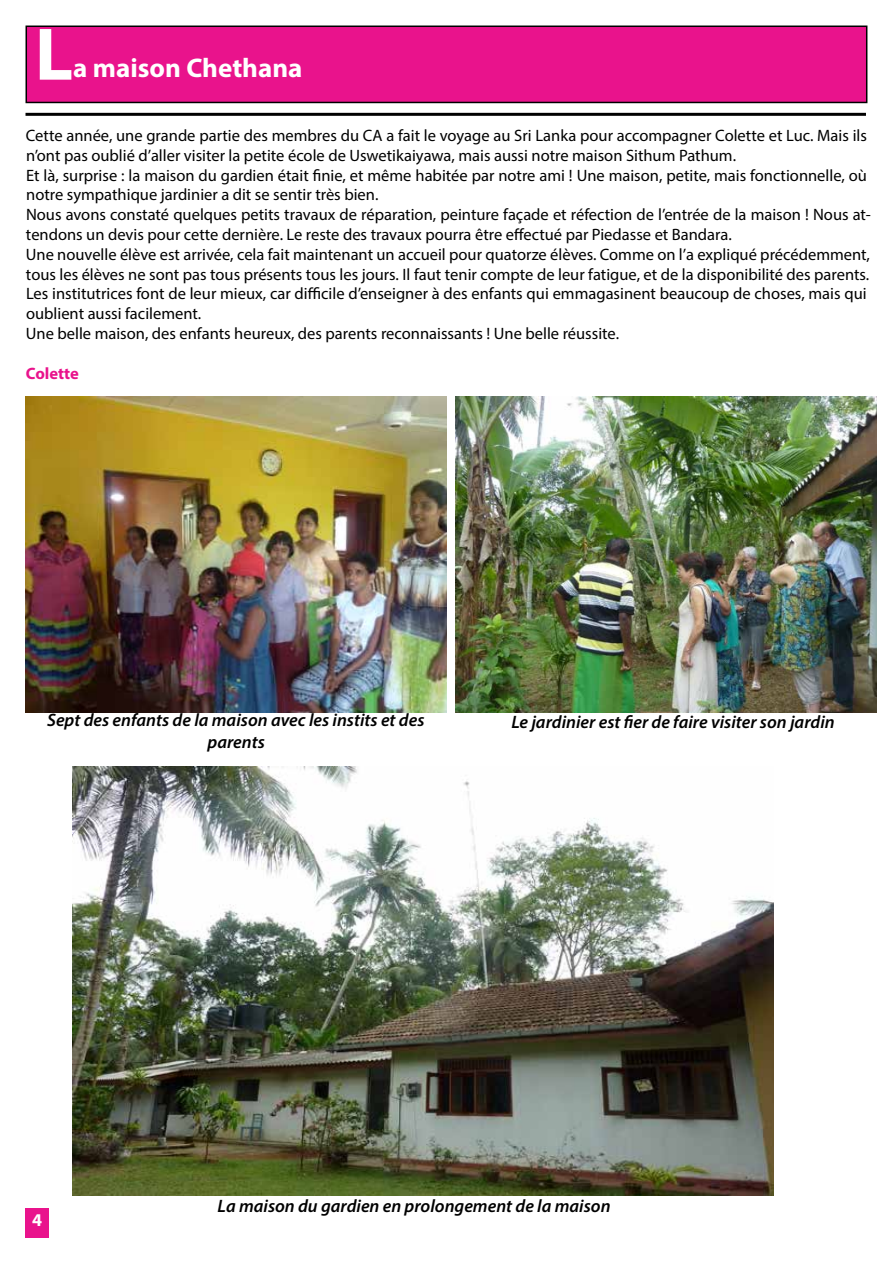
<style>
.page{position:relative;width:893px;height:1263px;background:#fff}
.page>*{position:absolute;margin:0;border:0;box-sizing:border-box;transform-origin:0 0}
.t1{font:700 75px "Myriad Pro";color:#fff}
.t2{font:700 27px "Myriad Pro";color:#fff}
.t3{font:italic 600 18px/21.6px "Myriad Pro";color:#000;text-align:center}
.t4{font:700 18px "Myriad Pro";color:#fff}
.t5{font:16.5px/19.8px "Myriad Pro";color:#000}
.t6{font:700 16.5px "Myriad Pro";color:#e9138c}
</style>
<div class="page">
<div style="left:26px;top:1208px;width:23px;height:29px;background:#e9138c"></div>
<div style="left:26px;top:26px;width:841px;height:76px;background:#e9138c"></div>
<div style="left:26px;top:26px;width:841px;height:77px;border:2px solid #000"></div>
<hr style="left:26px;top:113px;width:840px;height:3px;background:#000">
<img style="left:26px;top:396px;width:420px;height:317px">
<img style="left:455px;top:396px;width:421px;height:317px">
<img style="left:72px;top:766px;width:702px;height:429px">
<h1 class="t1" style="left:35px;top:5px;width:40px">L</h1>
<h2 class="t2" style="left:73px;top:51px;width:231px">a maison Chethana</h2>
<p class="t5" style="left:26px;top:125px;width:847px">Cette année, une grande partie des membres du CA a fait le voyage au Sri Lanka pour accompagner Colette et Luc. Mais ils n’ont pas oublié d’aller visiter la petite école de Uswetikaiyawa, mais aussi notre maison Sithum Pathum.<br>Et là, surprise : la maison du gardien était finie, et même habitée par notre ami ! Une maison, petite, mais fonctionnelle, où notre sympathique jardinier a dit se sentir très bien.<br>Nous avons constaté quelques petits travaux de réparation, peinture façade et réfection de l’entrée de la maison ! Nous at&shy;tendons un devis pour cette dernière. Le reste des travaux pourra être effectué par Piedasse et Bandara.<br>Une nouvelle élève est arrivée, cela fait maintenant un accueil pour quatorze élèves. Comme on l’a expliqué précédemment, tous les élèves ne sont pas tous présents tous les jours. Il faut tenir compte de leur fatigue, et de la disponibilité des parents.<br>Les institutrices font de leur mieux, car difficile d’enseigner à des enfants qui emmagasinent beaucoup de choses, mais qui oublient aussi facilement.<br>Une belle maison, des enfants heureux, des parents reconnaissants ! Une belle réussite.</p>
<p class="t6" style="left:26px;top:362px;width:55px">Colette</p>
<p class="t3" style="left:47px;top:709px;width:379px">Sept des enfants de la maison avec les instits et des parents</p>
<p class="t3" style="left:511px;top:710px;width:325px">Le jardinier est fier de faire visiter son jardin</p>
<p class="t4" style="left:32px;top:1208px;width:11px">4</p>
<p class="t3" style="left:218px;top:1194px;width:394px">La maison du gardien en prolongement de la maison</p>
</div>
